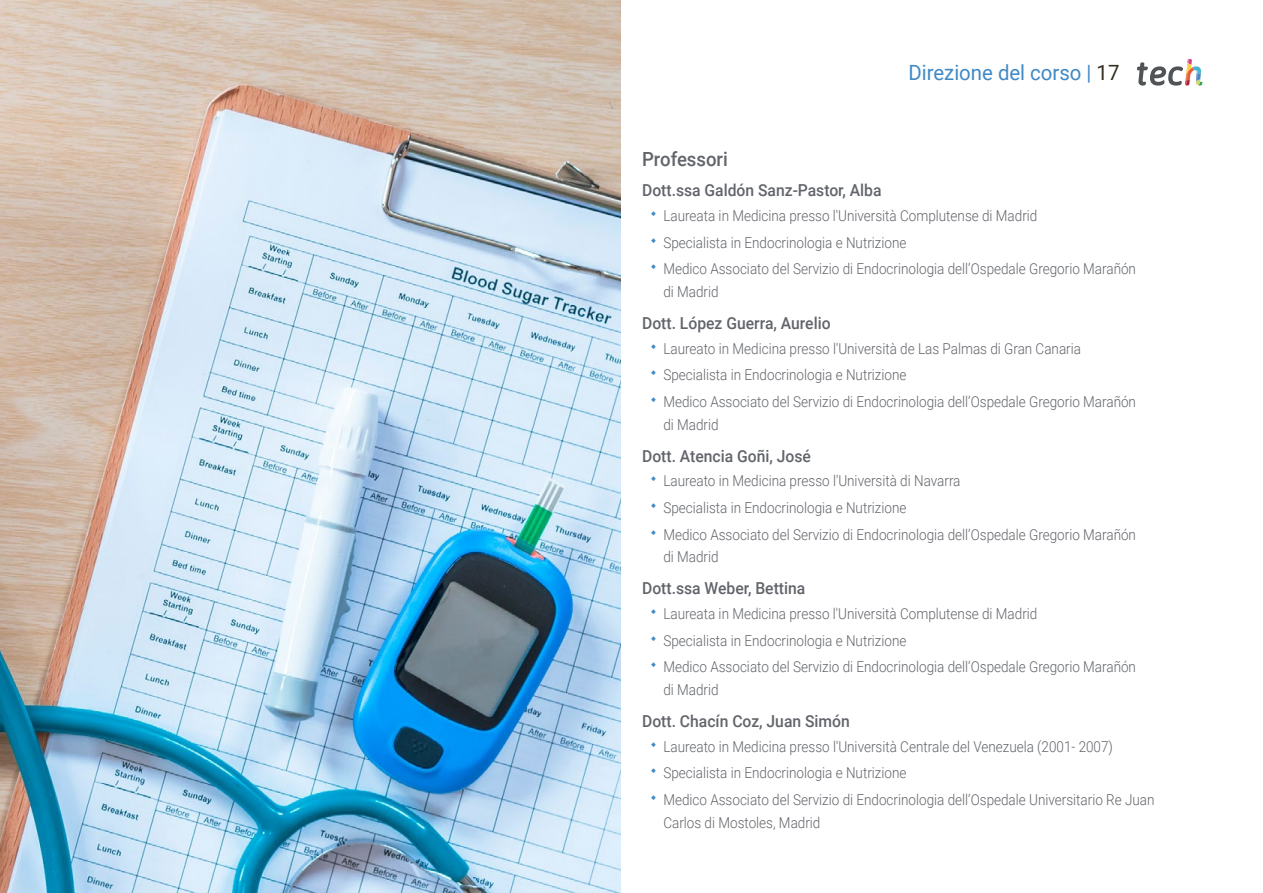
<style>
.page{position:relative;width:1263px;height:893px;background:#fff}
.page>*{position:absolute;margin:0;border:0;box-sizing:border-box;transform-origin:0 0}
.t1{font:21px "Roboto";color:#4089c5}
.t2{font:500 19.5px "Roboto";color:#61646a;scale:.95 1}
.t3{font:500 16.5px "Roboto";color:#61646a;scale:.95 1}
.t4{font:300 15px/26.7px "Roboto";color:#61646a;scale:.9 1}
.s1{color:#312e20}
</style>
<div class="page">
<img style="left:0;top:0;width:621px;height:893px">
<svg style="left:1137px;top:59px;width:65px;height:27px"></svg>
<h1 class="t1" style="left:908px;top:57px;width:213px">Direzione del corso | <span class="s1">17</span></h1>
<h2 class="t2" style="left:642px;top:145px;width:92px">Professori</h2>
<p class="t3" style="left:642px;top:179px;width:254px">Dott.ssa Galdón Sanz-Pastor, Alba</p>
<p class="t4" style="left:663px;top:202px;width:527px">Laureata in Medicina presso l'Università Complutense di Madrid<br>Specialista in Endocrinologia e Nutrizione<br>Medico Associato del Servizio di Endocrinologia dell’Ospedale Gregorio Marañón</p>
<p class="t4" style="left:663px;top:278px;width:63px">di Madrid</p>
<p class="t3" style="left:642px;top:311px;width:200px">Dott. López Guerra, Aurelio</p>
<p class="t4" style="left:663px;top:334px;width:527px">Laureato in Medicina presso l'Università de Las Palmas di Gran Canaria<br>Specialista in Endocrinologia e Nutrizione<br>Medico Associato del Servizio di Endocrinologia dell’Ospedale Gregorio Marañón</p>
<p class="t4" style="left:663px;top:410px;width:63px">di Madrid</p>
<p class="t3" style="left:642px;top:444px;width:179px">Dott. Atencia Goñi, José</p>
<p class="t4" style="left:663px;top:467px;width:527px">Laureato in Medicina presso l'Università di Navarra<br>Specialista in Endocrinologia e Nutrizione<br>Medico Associato del Servizio di Endocrinologia dell’Ospedale Gregorio Marañón</p>
<p class="t4" style="left:663px;top:543px;width:63px">di Madrid</p>
<p class="t3" style="left:642px;top:577px;width:173px">Dott.ssa Weber, Bettina</p>
<p class="t4" style="left:663px;top:600px;width:527px">Laureata in Medicina presso l'Università Complutense di Madrid<br>Specialista in Endocrinologia e Nutrizione<br>Medico Associato del Servizio di Endocrinologia dell’Ospedale Gregorio Marañón</p>
<p class="t4" style="left:663px;top:676px;width:63px">di Madrid</p>
<p class="t3" style="left:642px;top:709px;width:220px">Dott. Chacín Coz, Juan Simón</p>
<p class="t4" style="left:663px;top:732px;width:547px">Laureato in Medicina presso l'Università Centrale del Venezuela (2001- 2007)<br>Specialista in Endocrinologia e Nutrizione<br>Medico Associato del Servizio di Endocrinologia dell’Ospedale Universitario Re Juan</p>
<p class="t4" style="left:663px;top:808px;width:176px">Carlos di Mostoles, Madrid</p>
</div>
